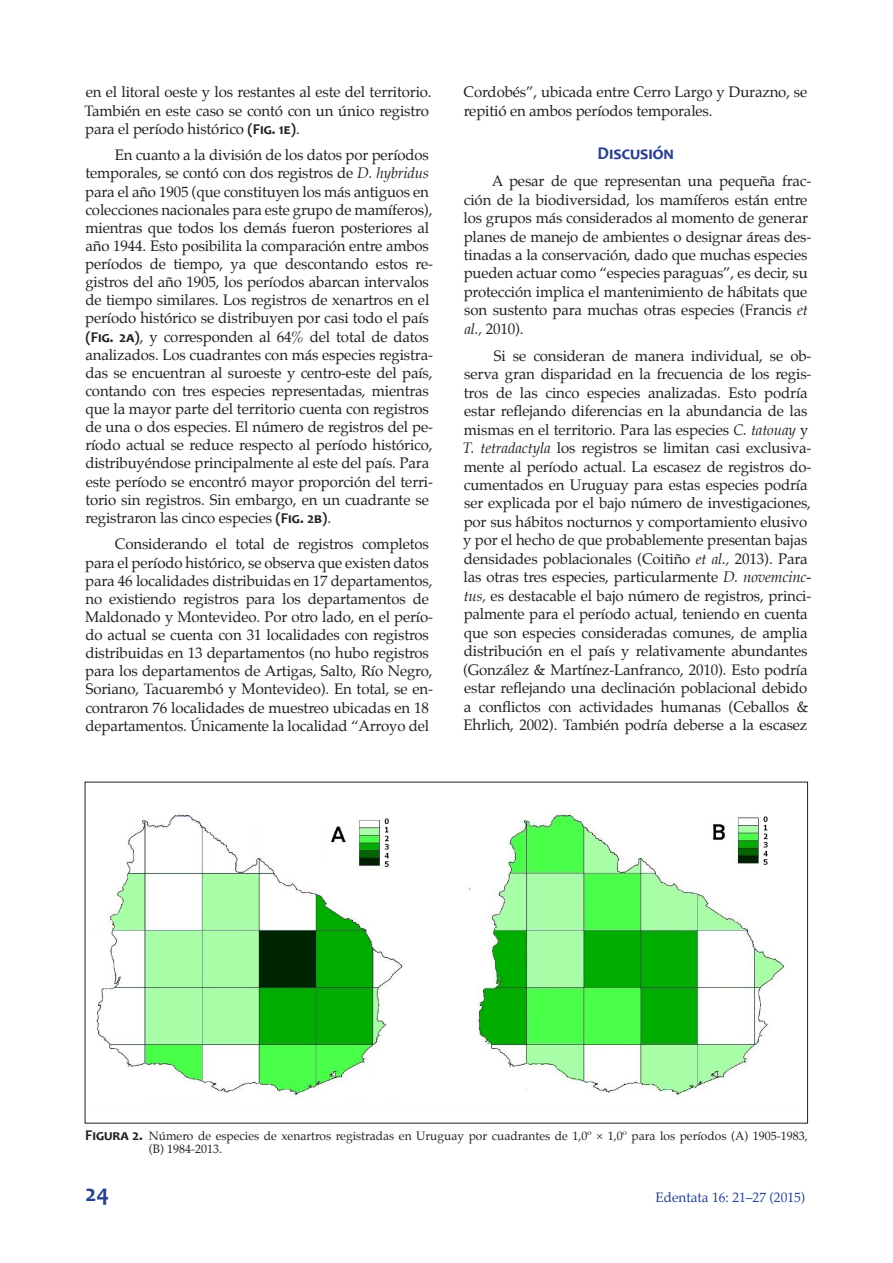
<style>
.page{position:relative;width:893px;height:1263px;background:#fff}
.page>*{position:absolute;margin:0;border:0;box-sizing:border-box;transform-origin:0 0}
.t1{font:700 24px "Candara";color:#253f8e}
.heading_1{font:700 18px "Candara";color:#253f8e}
.text_spanish{font:15px/18.1px "Palatino";letter-spacing:-.01em;color:#231f20}
.t2{font:13.5px "Palatino";color:#253f8e}
.figure___table_capti{font:12px/13.5px "Palatino";color:#231f20}
.s1{font-family:"Candara";font-weight:700}
.s2{font-style:italic}
.s3{font-family:"Candara";font-weight:700;font-size:15px}
</style>
<div class="page">
<img style="left:96px;top:813px;width:688px;height:284px">
<p class="text_spanish" style="left:84px;top:83px;width:349px">en el litoral oeste y los restantes al este del territorio.<br>También en este caso se contó con un único registro para el período histórico <span class="s1">(Fig. 1e)</span>.</p>
<p class="text_spanish" style="left:85px;top:146px;width:349px;text-indent:29px">En cuanto a la división de los datos por períodos temporales, se contó con dos registros de <span class="s2">D. hybridus </span>para el año 1905 (que constituyen los más antiguos en colecciones nacionales para este grupo de mamíferos), mientras que todos los demás fueron posteriores al año 1944. Esto posibilita la comparación entre ambos períodos de tiempo, ya que descontando estos re&shy;gistros del año 1905, los períodos abarcan intervalos de tiempo similares. Los registros de xenartros en el período histórico se distribuyen por casi todo el país <span class="s1">(Fig. 2a)</span>, y corresponden al 64% del total de datos analizados. Los cuadrantes con más especies registra&shy;das se encuentran al suroeste y centro-este del país, contando con tres especies representadas, mientras que la mayor parte del territorio cuenta con registros de una o dos especies. El número de registros del pe&shy;ríodo actual se reduce respecto al período histórico, distribuyéndose principalmente al este del país. Para este período se encontró mayor proporción del terri&shy;torio sin registros. Sin embargo, en un cuadrante se registraron las cinco especies <span class="s1">(Fig. 2b)</span>.</p>
<p class="text_spanish" style="left:85px;top:535px;width:350px;text-indent:30px">Considerando el total de registros completos para el período histórico, se observa que existen datos para 46 localidades distribuidas en 17 departamentos, no existiendo registros para los departamentos de Maldonado y Montevideo. Por otro lado, en el perío&shy;do actual se cuenta con 31 localidades con registros distribuidas en 13 departamentos (no hubo registros para los departamentos de Artigas, Salto, Río Negro, Soriano, Tacuarembó y Montevideo). En total, se en&shy;contraron 76 localidades de muestreo ubicadas en 18 departamentos. Únicamente la localidad “Arroyo del</p>
<p class="text_spanish" style="left:464px;top:83px;width:345px">Cordobés”, ubicada entre Cerro Largo y Durazno, se repitió en ambos períodos temporales.</p>
<p class="heading_1" style="left:597px;top:142px;width:78px">Discusión</p>
<p class="text_spanish" style="left:464px;top:172px;width:349px;text-indent:28px">A pesar de que representan una pequeña frac&shy;ción de la biodiversidad, los mamíferos están entre los grupos más considerados al momento de generar planes de manejo de ambientes o designar áreas des&shy;tinadas a la conservación, dado que muchas especies pueden actuar como “especies paraguas”, es decir, su protección implica el mantenimiento de hábitats que son sustento para muchas otras especies (Francis <span class="s2">et al.,</span> 2010).</p>
<p class="text_spanish" style="left:463px;top:346px;width:350px;text-indent:31px">Si se consideran de manera individual, se ob&shy;serva gran disparidad en la frecuencia de los regis&shy;tros de las cinco especies analizadas. Esto podría estar reflejando diferencias en la abundancia de las mismas en el territorio. Para las especies <span class="s2">C. tatouay</span> y <span class="s2">T. tetradactyla</span> los registros se limitan casi exclusiva&shy;mente al período actual. La escasez de registros do&shy;cumentados en Uruguay para estas especies podría ser explicada por el bajo número de investigaciones, por sus hábitos nocturnos y comportamiento elusivo y por el hecho de que probablemente presentan bajas densidades poblacionales (Coitiño <span class="s2">et al.,</span> 2013). Para las otras tres especies, particularmente <span class="s2">D. novemcinc&shy;tus,</span> es destacable el bajo número de registros, princi&shy;palmente para el período actual, teniendo en cuenta que son especies consideradas comunes, de amplia distribución en el país y relativamente abundantes (González &amp; Martínez-Lanfranco, 2010). Esto podría estar reflejando una declinación poblacional debido a conflictos con actividades humanas (Ceballos &amp; Ehrlich, 2002). También podría deberse a la escasez</p>
<p class="figure___table_capti" style="left:149px;top:1129px;width:661px;text-indent:-64px"><span class="s3">Figura 2.</span> Número de especies de xenartros registradas en Uruguay por cuadrantes de 1,0º × 1,0º para los períodos (A) 1905-1983, (B) 1984-2013.</p>
<h1 class="t1" style="left:85px;top:1178px;width:26px">24</h1>
<p class="t2" style="left:656px;top:1186px;width:151px">Edentata 16: 21–27 (2015)</p>
</div>
